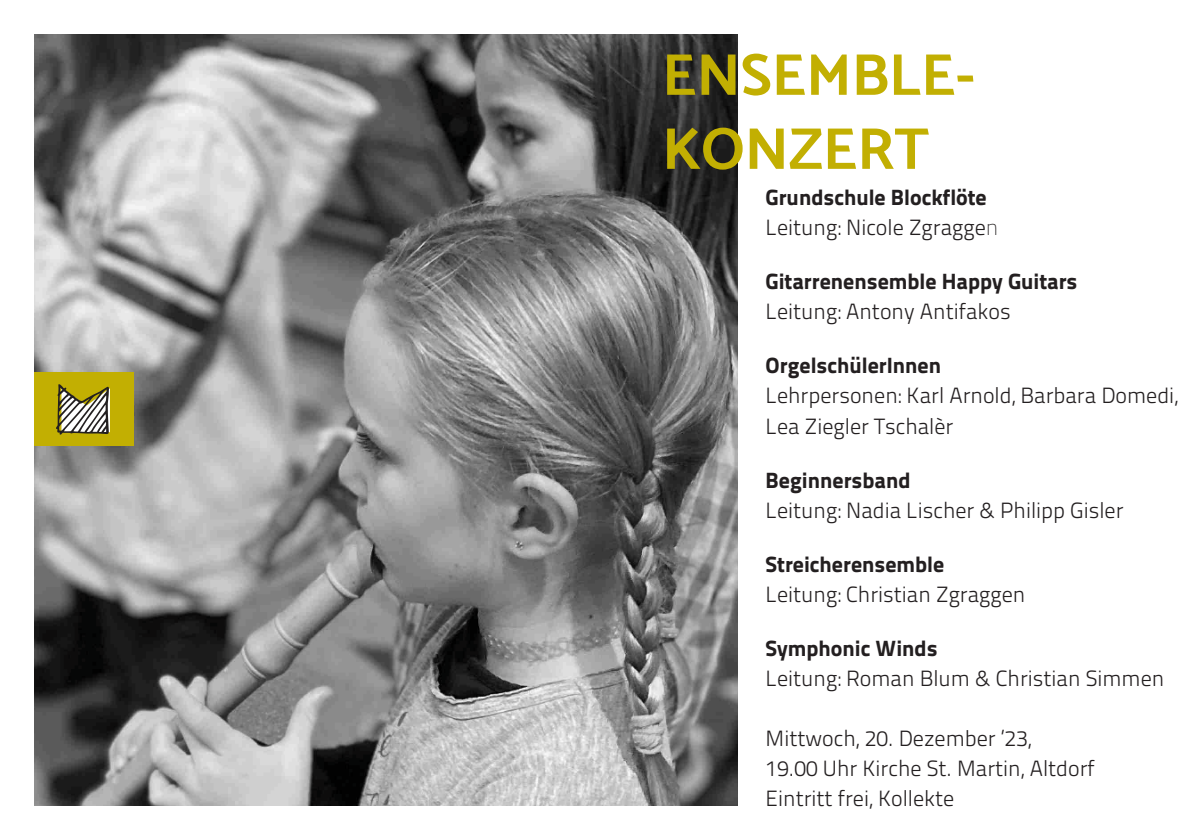
<style>
.page{position:relative;width:1191px;height:840px;background:#fff}
.page>*{position:absolute;margin:0;border:0;box-sizing:border-box;transform-origin:0 0}
.t1{font:700 59.2px/74px "Catamaran";color:#c2af02}
.t2{font:300 22px/30px "Titillium Text 22 L";color:#231f20}
.t3{font:800 22px/30px "Titillium Text 22 L";color:#231f20}
.s1{font-weight:300}
.s2{font-weight:100}
</style>
<div class="page">
<img style="left:34px;top:34px;width:703px;height:771px">
<div style="left:34px;top:372px;width:99px;height:73px;background:#c2af02"></div>
<svg style="left:56px;top:384px;width:54px;height:50px"></svg>
<h1 class="t1" style="left:662px;top:37px;width:314px">ENSEMBLE-<br>KONZERT</h1>
<p class="t3" style="left:765px;top:185px;width:234px">Grundschule Blockflöte<br><span class="s1">Leitung: Nicole Zgragge</span><span class="s2">n</span></p>
<p class="t3" style="left:765px;top:269px;width:313px">Gitarrenensemble Happy Guitars</p>
<p class="t2" style="left:765px;top:299px;width:246px">Leitung: Antony Antifakos</p>
<p class="t3" style="left:765px;top:353px;width:177px">OrgelschülerInnen</p>
<p class="t2" style="left:765px;top:383px;width:414px">Lehrpersonen: Karl Arnold, Barbara Domedi,<br>Lea Ziegler Tschalèr</p>
<p class="t3" style="left:765px;top:467px;width:146px">Beginnersband</p>
<p class="t2" style="left:765px;top:497px;width:359px">Leitung: Nadia Lischer &amp; Philipp Gisler</p>
<p class="t3" style="left:765px;top:551px;width:180px">Streicherensemble</p>
<p class="t2" style="left:765px;top:581px;width:261px">Leitung: Christian Zgraggen</p>
<p class="t3" style="left:765px;top:635px;width:173px">Symphonic Winds</p>
<p class="t2" style="left:765px;top:665px;width:400px">Leitung: Roman Blum &amp; Christian Simmen</p>
<p class="t2" style="left:765px;top:725px;width:331px">Mittwoch, 20. Dezember ’23,<br>19.00 Uhr Kirche St. Martin, Altdorf<br>Eintritt frei, Kollekte</p>
</div>
